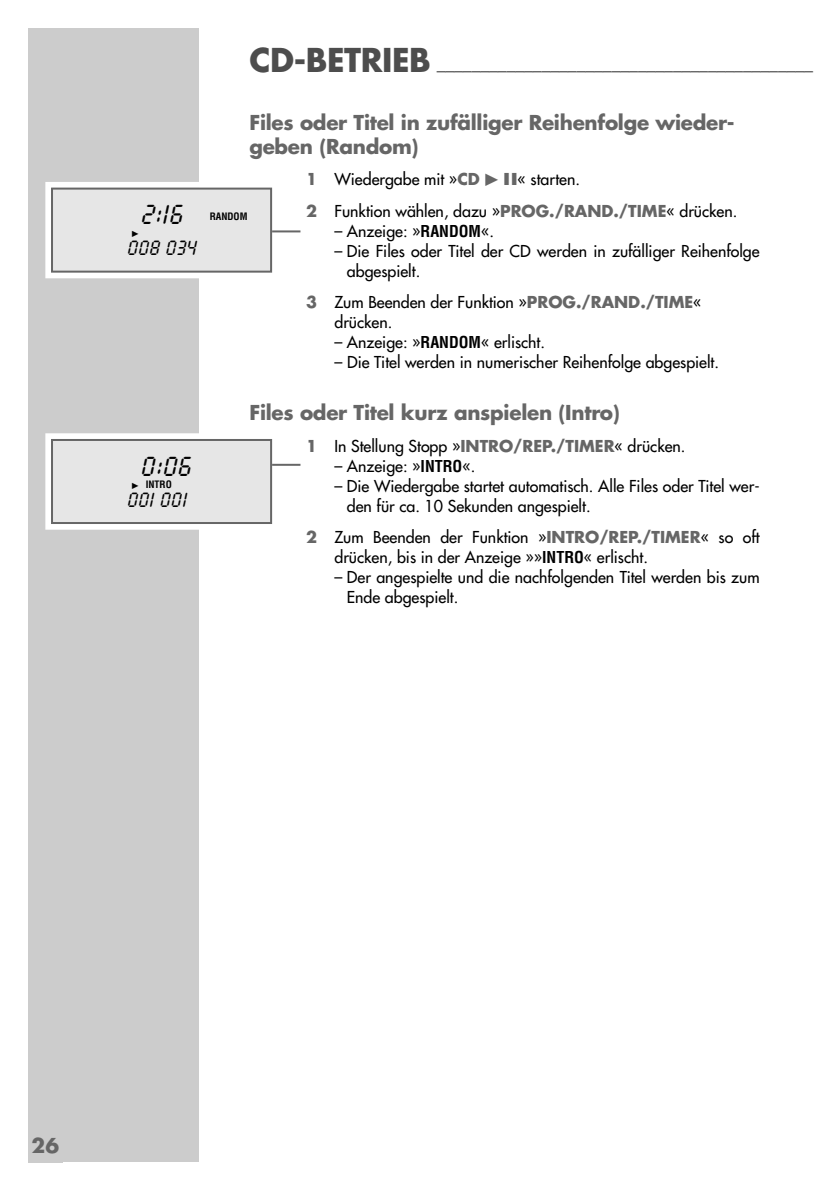
<style>
.page{position:relative;width:840px;height:1190px;background:#fff}
.page>*{position:absolute;margin:0;border:0;box-sizing:border-box;transform-origin:0 0}
.t1{font:24px "LP Digital";color:#000}
.t2{font:700 20px/24px "Futura";letter-spacing:-.015em;color:#666}
.t3{font:700 18px "Futura";color:#666}
.t4{font:18px "LP Digital";color:#000}
.t5{font:16px/20px "Futura";color:#000}
.t6{font:700 condensed 10px "Helvetica";color:#000}
.s1{font-size:32px;color:#4d4d4d}
.s2{font-weight:700;color:#666}
.s3{font-weight:800;color:#666}
.s4{font-family:"Helvetica";font-weight:700;font-stretch:condensed}
</style>
<div class="page">
<div style="left:28px;top:28px;width:170px;height:1134px;background:#ccc"></div>
<div style="left:45px;top:182px;width:227px;height:96px;border:6px solid #fff"></div>
<hr style="left:272px;top:230px;width:28px;height:2px;background:#666">
<div style="left:53px;top:190px;width:217px;height:81px;background:#e6e6e6"></div>
<div style="left:51px;top:188px;width:221px;height:85px;border:2px solid #666"></div>
<div style="left:45px;top:433px;width:227px;height:97px;border:6px solid #fff"></div>
<hr style="left:272px;top:464px;width:28px;height:2px;background:#666">
<div style="left:53px;top:441px;width:217px;height:81px;background:#e6e6e6"></div>
<div style="left:51px;top:439px;width:221px;height:85px;border:2px solid #666"></div>
<p class="t3" style="left:249px;top:54px;width:565px"><span class="s1">CD-BETRIEB</span> ___________________________________________</p>
<h1 class="t1" style="left:142px;top:202px;width:45px">2:16</h1>
<p class="t4" style="left:128px;top:239px;width:72px">008 034</p>
<h1 class="t1" style="left:142px;top:453px;width:53px">0:06</h1>
<p class="t4" style="left:128px;top:490px;width:62px">001 001</p>
<p class="t6" style="left:146px;top:480px;width:28px">INTRO</p>
<p class="t2" style="left:249px;top:112px;width:487px">Files oder Titel in zufälliger Reihenfolge wieder&shy;geben (Random)</p>
<p class="t5" style="left:306px;top:171px;width:175px"><span class="s2">1</span> Wiedergabe mit »<span class="s2">CD</span></p>
<p class="t5" style="left:306px;top:165px;width:433px;line-height:31.4px;text-indent:197px"><span class="s3">II</span>« starten.<br><span class="s2">2</span> Funktion wählen, dazu »<span class="s2">PROG./RAND./TIME</span>« drücken.</p>
<p class="t5" style="left:334px;top:222px;width:161px">– Anzeige: »<span class="s4">RANDOM</span>«.</p>
<p class="t5" style="left:347px;top:242px;width:414px;text-indent:-12px">– Die Files oder Titel der CD werden in zufälliger Reihenfolge abgespielt.</p>
<p class="t5" style="left:334px;top:293px;width:369px;text-indent:-28px"><span class="s2">3</span> Zum Beenden der Funktion »<span class="s2">PROG./RAND./TIME</span>« drücken.</p>
<p class="t5" style="left:334px;top:333px;width:212px">– Anzeige: »<span class="s4">RANDOM</span>« erlischt.</p>
<p class="t5" style="left:334px;top:353px;width:386px">– Die Titel werden in numerischer Reihenfolge abgespielt.</p>
<p class="t2" style="left:249px;top:403px;width:372px">Files oder Titel kurz anspielen (Intro)</p>
<p class="t5" style="left:306px;top:437px;width:381px"><span class="s2">1</span> In Stellung Stopp »<span class="s2">INTRO/REP./TIMER</span>« drücken.</p>
<p class="t5" style="left:334px;top:457px;width:142px">– Anzeige: »<span class="s4">INTRO</span>«.</p>
<p class="t5" style="left:347px;top:477px;width:414px;text-indent:-12px">– Die Wiedergabe startet automatisch. Alle Files oder Titel wer&shy;den für ca. 10 Sekunden angespielt.</p>
<p class="t5" style="left:334px;top:528px;width:427px;text-indent:-28px"><span class="s2">2</span> Zum Beenden der Funktion »<span class="s2">INTRO/REP./TIMER</span>« so oft drücken, bis in der Anzeige »»<span class="s4">INTRO</span>« erlischt.</p>
<p class="t5" style="left:347px;top:568px;width:414px;text-indent:-12px">– Der angespielte und die nachfolgenden Titel werden bis zum<br>Ende abgespielt.</p>
<p class="t6" style="left:210px;top:213px;width:39px">RANDOM</p>
<p class="t2" style="left:32px;top:1135px;width:29px">26</p>
</div>
